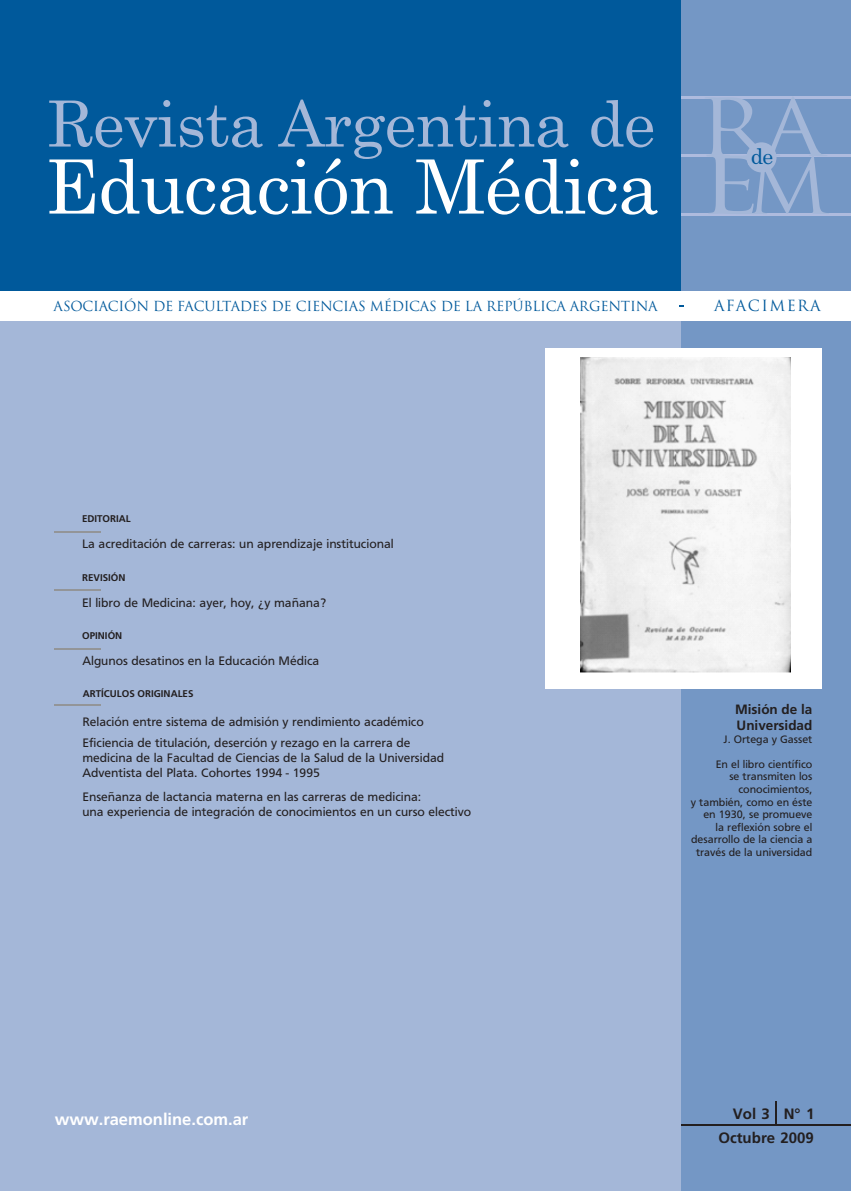
<style>
.page{position:relative;width:851px;height:1191px;background:#fff}
.page>*{position:absolute;margin:0;border:0;box-sizing:border-box;transform-origin:0 0}
.t1{font:74.85px "Century";letter-spacing:-.015em;color:#fff}
.t2{font:63.75px "Century";letter-spacing:-.015em;color:#a4b7d8}
.t3{font:21.6px "Century";color:#00599b}
.t4{font:700 16.5px "Frutiger";color:#fff}
.t5{font:700 15px/23.5px "Frutiger";color:#231f20;text-align:right}
.t6{font:15px "Trajan";letter-spacing:.1em;color:#00599b}
.t7{font:13.5px "Trajan";letter-spacing:-.02em;color:#00599b}
.t8{font:700 13.5px/15.8px "Frutiger";color:#231f20}
.t9{font:12.75px/15px "Frutiger";color:#231f20}
.t10{font:11.25px/12.6px "Frutiger";color:#231f20;text-align:right}
.t11{font:700 9.75px "Frutiger";color:#231f20}
</style>
<div class="page">
<div style="left:0;top:0;width:850px;height:297px;background:#00599b"></div>
<div style="left:0;top:297px;width:848px;height:893px;background:#a4b7d8"></div>
<div style="left:681px;top:0;width:169px;height:1191px;background:#7497c5"></div>
<div style="left:0;top:291px;width:850px;height:30px;background:#fff"></div>
<hr style="left:681px;top:1124px;width:169px;height:1px;background:#231f20">
<svg style="left:775px;top:1101px;width:1px;height:23px"></svg>
<hr style="left:681px;top:155px;width:169px;height:2px;background:#aebbde">
<hr style="left:681px;top:96px;width:169px;height:2px;background:#aebbde">
<hr style="left:681px;top:213px;width:169px;height:2px;background:#aebbde">
<div style="left:545px;top:348px;width:277px;height:340px;background:#fff"></div>
<svg style="left:704px;top:98px;width:125px;height:115px"></svg>
<div style="left:746px;top:142px;width:30px;height:30px;background:#a4b7d8;border-radius:50%"></div>
<hr style="left:54px;top:531px;width:47px;height:2px;background:#939598">
<hr style="left:54px;top:590px;width:47px;height:1px;background:#939598">
<hr style="left:54px;top:648px;width:47px;height:1px;background:#939598">
<hr style="left:54px;top:704px;width:47px;height:2px;background:#939598">
<img style="left:580px;top:358px;width:210px;height:314px">
<h2 class="t2" style="left:48px;top:99px;width:609px">Revista Argentina de</h2>
<h1 class="t1" style="left:44px;top:158px;width:616px">Educación Médica</h1>
<h3 class="t3" style="left:750px;top:148px;width:24px">de</h3>
<p class="t7" style="left:54px;top:301px;width:605px">ASOCIACIÓN DE FACULTADES DE CIENCIAS MÉDICAS DE LA REPÚBLICA ARGENTINA</p>
<p class="t6" style="left:714px;top:300px;width:108px">AFACIMERA</p>
<p class="t11" style="left:82px;top:514px;width:50px">EDITORIAL</p>
<p class="t9" style="left:82px;top:537px;width:313px">La acreditación de carreras: un aprendizaje institucional</p>
<p class="t11" style="left:82px;top:572px;width:45px">REVISIÓN</p>
<p class="t9" style="left:82px;top:596px;width:245px">El libro de Medicina: ayer, hoy, ¿y mañana?</p>
<p class="t11" style="left:82px;top:631px;width:42px">OPINIÓN</p>
<p class="t9" style="left:82px;top:654px;width:238px">Algunos desatinos en la Educación Médica</p>
<p class="t11" style="left:83px;top:688px;width:112px">ARTÍCULOS ORIGINALES</p>
<p class="t9" style="left:82px;top:711px;width:343px;line-height:21.6px">Relación entre sistema de admisión y rendimiento académico<br>Eficiencia de titulación, deserción y rezago en la carrera de</p>
<p class="t9" style="left:82px;top:751px;width:363px">medicina de la Facultad de Ciencias de la Salud de la Universidad<br>Adventista del Plata. Cohortes 1994 - 1995</p>
<p class="t9" style="left:82px;top:790px;width:390px">Enseñanza de lactancia materna en las carreras de medicina:<br>una experiencia de integración de conocimientos en un curso electivo</p>
<p class="t4" style="left:55px;top:1111px;width:195px">www.raemonline.com.ar</p>
<p class="t8" style="left:735px;top:702px;width:79px">Misión de la<br>Universidad</p>
<p class="t10" style="left:690px;top:758px;width:123px">En el libro científico<br>se transmiten los conocimientos,<br>y también, como en éste en 1930, se promueve<br>la reflexión sobre el desarrollo de la ciencia a través de la universidad</p>
<p class="t10" style="left:723px;top:733px;width:90px">J. Ortega y Gasset</p>
<p class="t5" style="left:718px;top:1103px;width:97px">Vol 3 N° 1<br>Octubre 2009</p>
</div>
